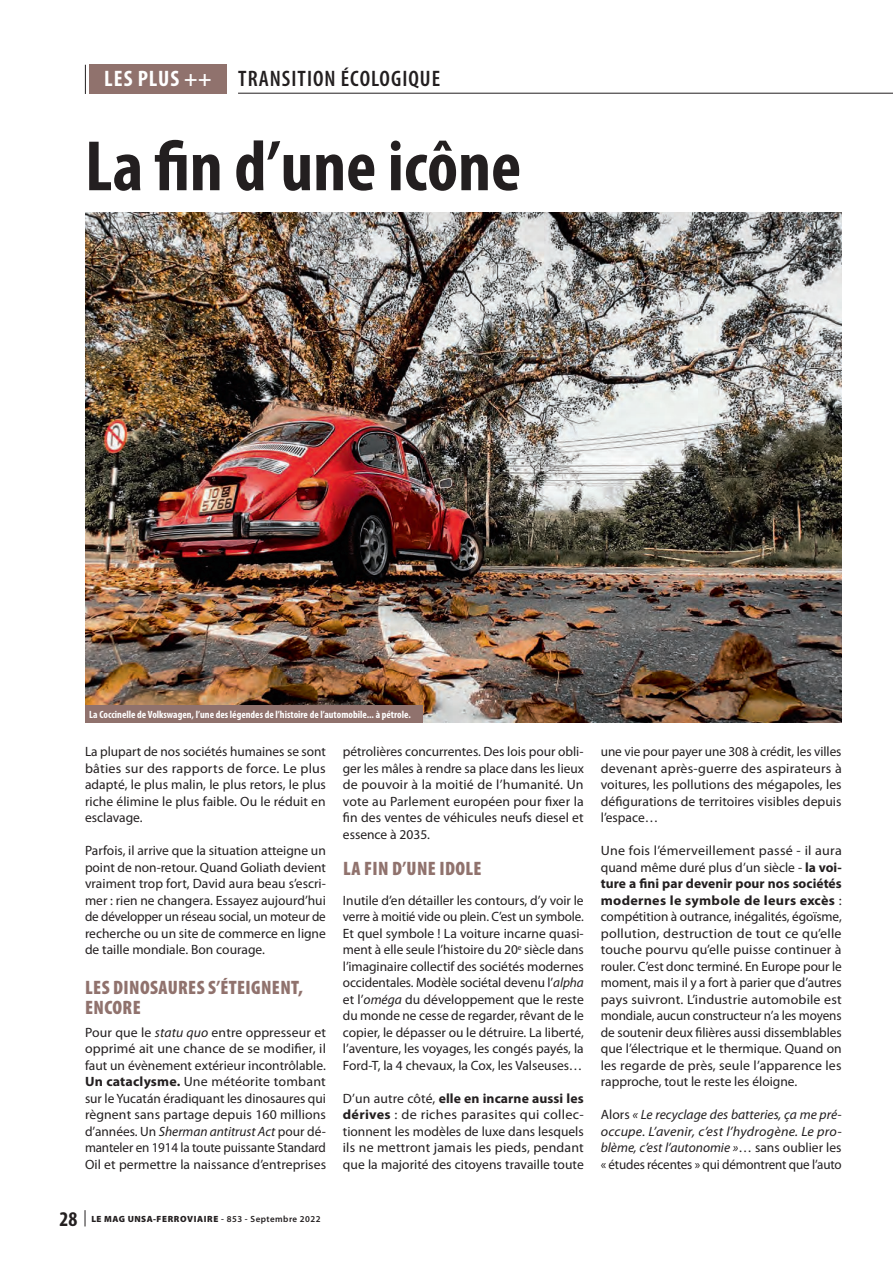
<style>
.page{position:relative;width:893px;height:1263px;background:#fff}
.page>*{position:absolute;margin:0;border:0;box-sizing:border-box;transform-origin:0 0}
.t1{font:700 condensed 72px "Myriad Pro";color:#231f20}
.t2{font:600 condensed 22.5px "Myriad Pro";letter-spacing:.045em;color:#231f20}
.t3{font:700 condensed 21px "Myriad Pro";color:#231f20}
.t4{font:900 condensed 19.5px/19.5px "Myriad Pro";letter-spacing:.02em;color:#90726d}
.t5{font:13.5px/16.5px "Myriad Pro";color:#231f20;text-align:justify}
.t6{font:13.5px/16.5px "Myriad Pro";color:#231f20;text-align:justify;scale:1.04 1}
.t7{font:italic 13.5px/16.5px "Myriad Pro";letter-spacing:.01em;color:#231f20;text-align:justify}
.t8{font:700 condensed 10.5px "Myriad Pro";color:#fff}
.t9{font:900 9px "Myriad Pro";letter-spacing:.065em;color:#231f20}
.s1{font-weight:700;color:#fff}
.s2{font-style:italic}
.s3{font-weight:700}
.s4{font-weight:600}
.s5{font-style:normal}
</style>
<div class="page">
<hr style="left:238px;top:93px;width:655px;height:1px;background:#231f20">
<div style="left:89px;top:65px;width:138px;height:29px;background:#90726d"></div>
<svg style="left:85px;top:65px;width:1px;height:29px"></svg>
<svg style="left:85px;top:1210px;width:1px;height:16px"></svg>
<img style="left:85px;top:213px;width:757px;height:510px">
<div style="left:85px;top:706px;width:337px;height:17px;background:#90726d"></div>
<h2 class="t2" style="left:104px;top:66px;width:337px"><span class="s1">LES PLUS ++</span> TRANSITION ÉCOLOGIQUE</h2>
<h1 class="t1" style="left:85px;top:139px;width:438px">La fin d’une icône</h1>
<p class="t8" style="left:89px;top:711px;width:323px">La Coccinelle de Volkswagen, l’une des légendes de l’histoire de l’automobile... à pétrole.</p>
<p class="t5" style="left:85px;top:744px;width:242px">La plupart de nos sociétés humaines se sont bâties sur des rapports de force. Le plus adapté, le plus malin, le plus retors, le plus riche élimine le plus faible. Ou le réduit en esclavage.</p>
<p class="t5" style="left:85px;top:843px;width:242px">Parfois, il arrive que la situation atteigne un point de non-retour. Quand Goliath devient vraiment trop fort, David aura beau s’escri&shy;mer : rien ne changera. Essayez aujourd’hui de développer un réseau social, un moteur de recherche ou un site de commerce en ligne de taille mondiale. Bon courage.</p>
<h3 class="t4" style="left:85px;top:978px;width:219px">LES DINOSAURES S’ÉTEIGNENT,<br>ENCORE</h3>
<p class="t5" style="left:85px;top:1025px;width:243px">Pour que le <span class="s2">statu quo</span> entre oppresseur et opprimé ait une chance de se modifier, il faut un évènement extérieur incontrôlable.<br><span class="s3">Un cataclysme.</span> Une météorite tombant sur le Yucatán éradiquant les dinosaures qui règnent sans partage depuis 160 millions d’années. Un <span class="s2">Sherman antitrust Act</span> pour dé&shy;manteler en 1914 la toute puissante Standard Oil et permettre la naissance d’entreprises</p>
<h3 class="t3" style="left:60px;top:1211px;width:19px">28</h3>
<p class="t9" style="left:91px;top:1214px;width:231px">LE MAG UNSA-FERROVIAIRE <span class="s4">- 853 - Septembre 2022</span></p>
<p class="t5" style="left:343px;top:744px;width:242px">pétrolières concurrentes. Des lois pour obli&shy;ger les mâles à rendre sa place dans les lieux de pouvoir à la moitié de l’humanité. Un vote au Parlement européen pour fixer la fin des ventes de véhicules neufs diesel et essence à 2035.</p>
<h3 class="t4" style="left:343px;top:858px;width:140px">LA FIN D’UNE IDOLE</h3>
<p class="t5" style="left:343px;top:893px;width:242px">Inutile d’en détailler les contours, d’y voir le verre à moitié vide ou plein. C’est un symbole.<br>Et quel symbole ! La voiture incarne quasi&shy;ment à elle seule l’histoire du 20<sup>e</sup> siècle dans l’imaginaire collectif des sociétés modernes occidentales. Modèle sociétal devenu l’<span class="s2">alpha </span>et l’<span class="s2">oméga</span> du développement que le reste du monde ne cesse de regarder, rêvant de le copier, le dépasser ou le détruire. La liberté, l’aventure, les voyages, les congés payés, la Ford-T, la 4 chevaux, la Cox, les Valseuses…</p>
<p class="t5" style="left:343px;top:1091px;width:242px">D’un autre côté, <span class="s3">elle en incarne aussi les dérives</span> : de riches parasites qui collec&shy;tionnent les modèles de luxe dans lesquels ils ne mettront jamais les pieds, pendant que la majorité des citoyens travaille toute</p>
<p class="t5" style="left:601px;top:744px;width:242px">une vie pour payer une 308 à crédit, les villes devenant après-guerre des aspirateurs à voitures, les pollutions des mégapoles, les défigurations de territoires visibles depuis l’espace…</p>
<p class="t6" style="left:601px;top:843px;width:233px">Une fois l’émerveillement passé - il aura quand même duré plus d’un siècle - <span class="s3">la voi&shy;ture a fini par devenir pour nos sociétés modernes le symbole de leurs excès</span> : compétition à outrance, inégalités, égoïsme, pollution, destruction de tout ce qu’elle touche pourvu qu’elle puisse continuer à rouler. C’est donc terminé. En Europe pour le moment, mais il y a fort à parier que d’autres pays suivront. L’industrie automobile est mondiale, aucun constructeur n’a les moyens de soutenir deux filières aussi dissemblables que l’électrique et le thermique. Quand on les regarde de près, seule l’apparence les rapproche, tout le reste les éloigne.</p>
<p class="t7" style="left:601px;top:1107px;width:242px"><span class="s5">Alors</span> « Le recyclage des batteries, ça me pré&shy;occupe. L’avenir, c’est l’hydrogène. Le pro&shy;blème, c’est l’autonomie »<span class="s5">… sans oublier les « études récentes » qui démontrent que l’auto</span></p>
</div>
